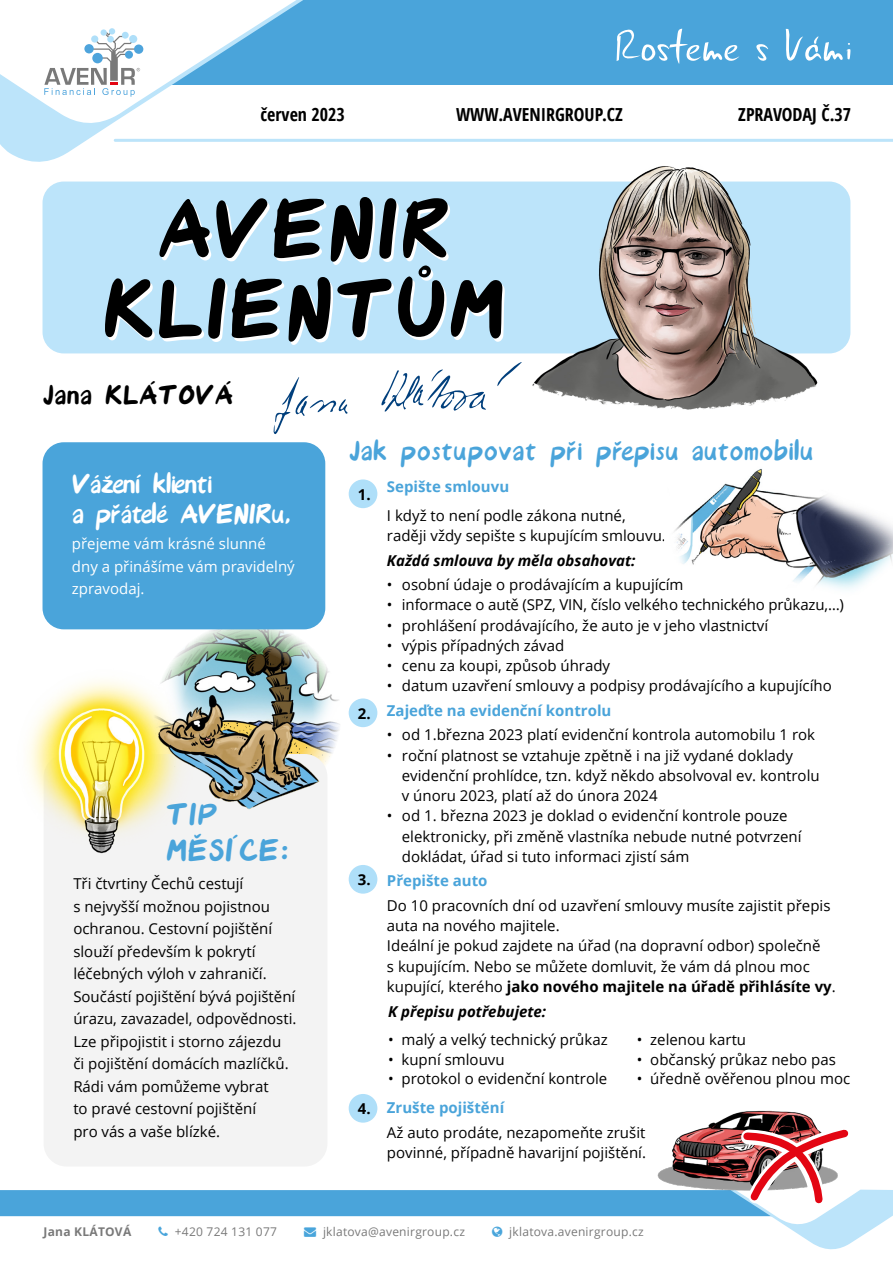
<style>
.page{position:relative;width:893px;height:1263px;background:#fff}
.page>*{position:absolute;margin:0;border:0;box-sizing:border-box;transform-origin:0 0}
.t1{font:108.6px/79.9px "Avenir Font";color:#000;text-align:center}
.t2{font:40.35px/35.5px "Avenir Font";color:#4aa4da}
.t3{font:36px "Avenir Font";color:#4aa4da}
.t4{font:36px/30px "Avenir Font";letter-spacing:-.03em;color:#fff}
.t5{font:36px "Avenir Font";color:#000}
.t6{font:700 condensed 18px "Open Sans";color:#000}
.t7{font:15px/22.5px "Open Sans";color:#000}
.t8{font:700 15px "Open Sans";color:#4aa4da}
.t9{font:15px/22.5px "Open Sans";color:#fff}
.t10{font:italic 700 15px "Open Sans";color:#000}
.t11{font:700 15px "Open Sans";color:#000}
.t12{font:12px "Open Sans";letter-spacing:.02em;color:#797979}
.t13{font:700 12px "Open Sans";letter-spacing:.02em;color:#797979}
.s1{font-weight:700}
.s2{color:#49a5db}
</style>
<div class="page">
<div style="left:22px;top:0;width:871px;height:85px;background:#4aa4da"></div>
<svg style="left:0;top:0;width:328px;height:162px"></svg>
<svg style="left:617px;top:29px;width:123px;height:35px"></svg>
<svg style="left:756px;top:44px;width:12px;height:17px"></svg>
<svg style="left:786px;top:29px;width:64px;height:32px"></svg>
<svg style="left:0;top:0;width:302px;height:129px"></svg>
<hr style="left:115px;top:139px;width:778px;height:3px;background:#bce4fa">
<div style="left:43px;top:182px;width:807px;height:171px;background:#bce4fa;border-radius:21px"></div>
<img style="left:327px;top:668px;width:22px;height:94px">
<div style="left:44px;top:754px;width:283px;height:412px;background:#f3f3f3;border-radius:23px"></div>
<img style="left:27px;top:680px;width:124px;height:174px">
<div style="left:43px;top:442px;width:282px;height:187px;background:#4aa4da;border-radius:21px"></div>
<div style="left:349px;top:479px;width:28px;height:29px;background:#afdff9;border-radius:50%"></div>
<div style="left:349px;top:698px;width:28px;height:29px;background:#afdff9;border-radius:50%"></div>
<div style="left:349px;top:865px;width:28px;height:29px;background:#afdff9;border-radius:50%"></div>
<div style="left:349px;top:1094px;width:28px;height:29px;background:#afdff9;border-radius:50%"></div>
<img style="left:674px;top:468px;width:219px;height:122px">
<img style="left:723px;top:1110px;width:89px;height:9px">
<img style="left:145px;top:613px;width:182px;height:204px">
<img style="left:529px;top:141px;width:299px;height:269px">
<svg style="left:497px;top:362px;width:25px;height:24px"></svg>
<svg style="left:381px;top:369px;width:105px;height:43px"></svg>
<svg style="left:273px;top:377px;width:75px;height:57px"></svg>
<svg style="left:0;top:1119px;width:893px;height:131px"></svg>
<p class="t6" style="left:261px;top:101px;width:86px">červen 2023</p>
<p class="t6" style="left:456px;top:101px;width:168px">WWW.AVENIRGROUP.CZ</p>
<p class="t6" style="left:738px;top:101px;width:114px">ZPRAVODAJ Č.37</p>
<h1 class="t1" style="left:102px;top:192px;width:405px">AVENIR<br>KLIENTŮM</h1>
<h3 class="t5" style="left:43px;top:380px;width:193px">Jana KLÁTOVÁ</h3>
<h3 class="t4" style="left:72px;top:470px;width:221px">Vážení klienti<br>a přátelé AVENIRu,</h3>
<p class="t9" style="left:72px;top:532px;width:224px">přejeme vám krásné slunné dny a přinášíme vám pravidelný zpravodaj.</p>
<h2 class="t2" style="left:166px;top:798px;width:125px">TIP<br>MĚSÍCE:</h2>
<p class="t7" style="left:73px;top:872px;width:225px">Tři čtvrtiny Čechů cestují<br>s nejvyšší možnou pojistnou ochranou. Cestovní pojištění slouží především k pokrytí léčebných výloh v zahraničí.<br>Součástí pojištění bývá pojištění úrazu, zavazadel, odpovědnosti.<br>Lze připojistit i storno zájezdu<br>či pojištění domácích mazlíčků.<br>Rádi vám pomůžeme vybrat<br>to pravé cestovní pojištění<br>pro vás a vaše blízké.</p>
<h3 class="t3" style="left:349px;top:436px;width:466px">Jak postupovat při přepisu automobilu</h3>
<p class="t8" style="left:387px;top:476px;width:124px">Sepište smlouvu</p>
<p class="t7" style="left:387px;top:505px;width:280px;line-height:20.2px">I když to není podle zákona nutné, raději vždy sepište s kupujícím smlouvu.</p>
<p class="t10" style="left:387px;top:549px;width:250px">Každá smlouva by měla obsahovat:</p>
<p class="t7" style="left:387px;top:573px;width:298px">• osobní údaje o prodávajícím a kupujícím</p>
<p class="t7" style="left:387px;top:593px;width:459px">• informace o autě (SPZ, VIN, číslo velkého technického průkazu,…)</p>
<p class="t7" style="left:387px;top:613px;width:383px">• prohlášení prodávajícího, že auto je v jeho vlastnictví</p>
<p class="t7" style="left:387px;top:634px;width:179px">• výpis případných závad</p>
<p class="t7" style="left:387px;top:654px;width:225px">• cenu za koupi, způsob úhrady</p>
<p class="t7" style="left:387px;top:674px;width:446px">• datum uzavření smlouvy a podpisy prodávajícího a kupujícího</p>
<p class="t8" style="left:387px;top:700px;width:226px">Zajeďte na evidenční kontrolu</p>
<p class="t7" style="left:387px;top:723px;width:430px">• od 1.března 2023 platí evidenční kontrola automobilu 1 rok</p>
<p class="t7" style="left:402px;top:744px;width:419px;line-height:20.2px;text-indent:-15px">• roční platnost se vztahuje zpětně i na již vydané doklady evidenční prohlídce, tzn. když někdo absolvoval ev. kontrolu v únoru 2023, platí až do února 2024</p>
<p class="t7" style="left:402px;top:805px;width:401px;line-height:20.2px;text-indent:-15px">• od 1. března 2023 je doklad o evidenční kontrole pouze elektronicky, při změně vlastníka nebude nutné potvrzení dokládat, úřad si tuto informaci zjistí sám</p>
<p class="t8" style="left:387px;top:870px;width:102px">Přepište auto</p>
<p class="t7" style="left:387px;top:895px;width:450px;line-height:20.2px">Do 10 pracovních dní od uzavření smlouvy musíte zajistit přepis auta na nového majitele.<br>Ideální je pokud zajdete na úřad (na dopravní odbor) společně<br>s kupujícím. Nebo se můžete domluvit, že vám dá plnou moc kupující, kterého <span class="s1">jako nového majitele na úřadě přihlásíte vy</span>.</p>
<p class="t11" style="left:358px;top:483px;width:14px">1.</p>
<p class="t11" style="left:358px;top:702px;width:14px">2.</p>
<p class="t11" style="left:358px;top:869px;width:14px">3.</p>
<p class="t11" style="left:358px;top:1098px;width:14px">4.</p>
<p class="t10" style="left:388px;top:1001px;width:160px">K přepisu potřebujete:</p>
<p class="t7" style="left:388px;top:1028px;width:221px">• malý a velký technický průkaz</p>
<p class="t7" style="left:388px;top:1048px;width:118px">• kupní smlouvu</p>
<p class="t7" style="left:388px;top:1067px;width:221px">• protokol o evidenční kontrole</p>
<p class="t7" style="left:637px;top:1028px;width:111px">• zelenou kartu</p>
<p class="t7" style="left:637px;top:1048px;width:201px">• občanský průkaz nebo pas</p>
<p class="t7" style="left:637px;top:1067px;width:215px">• úředně ověřenou plnou moc</p>
<p class="t8" style="left:387px;top:1097px;width:119px">Zrušte pojištění</p>
<p class="t7" style="left:387px;top:1122px;width:261px;line-height:20.2px">Až auto prodáte, nezapomeňte zrušit povinné, případně havarijní pojištění.</p>
<p class="t13" style="left:44px;top:1223px;width:89px">Jana KLÁTOVÁ</p>
<p class="t12" style="left:175px;top:1223px;width:104px">+420 724 131 077</p>
<p class="t12" style="left:304px;top:1223px;width:162px"><span class="s2">→</span> jklatova@avenirgroup.cz</p>
<p class="t12" style="left:509px;top:1223px;width:136px">jklatova.avenirgroup.cz</p>
</div>
